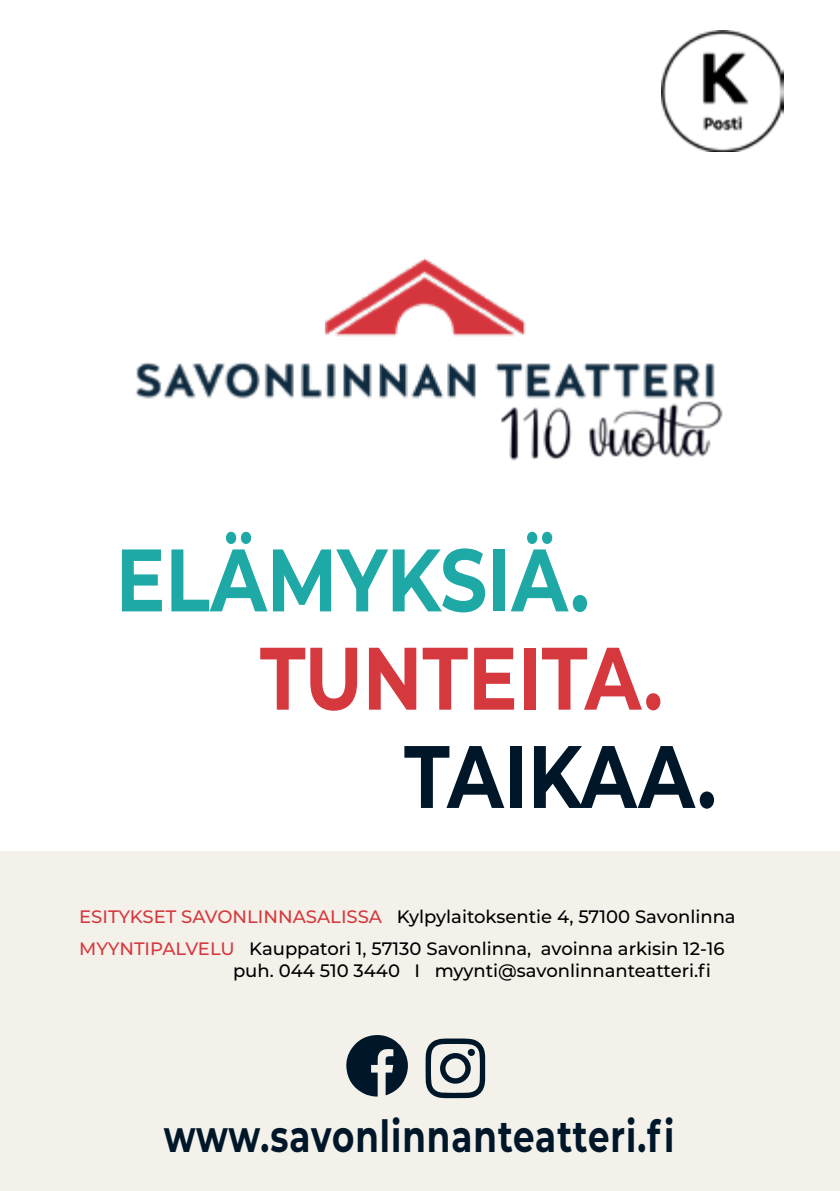
<style>
.page{position:relative;width:840px;height:1191px;background:#fff}
.page>*{position:absolute;margin:0;border:0;box-sizing:border-box;transform-origin:0 0}
.t1{font:700 88.4px "Montserrat";color:#1ea8a6;scale:.83 1}
.t2{font:700 88.4px "Montserrat";color:#d5393e;scale:.83 1}
.t3{font:700 88.4px "Montserrat";color:#00172a;scale:.83 1}
.t4{font:700 44.2px "Montserrat";letter-spacing:.03em;color:#00172a;scale:.77 1}
.t5{font:500 18px/32px "Montserrat";color:#000}
.s1{color:#d5393e}
</style>
<div class="page">
<div style="left:0;top:852px;width:839px;height:339px;background:#f3f1ea"></div>
<img style="left:661px;top:30px;width:121px;height:121px">
<svg style="left:425px;top:1038px;width:60px;height:60px"></svg>
<svg style="left:467px;top:1048px;width:7px;height:8px"></svg>
<svg style="left:346px;top:1035px;width:61px;height:61px"></svg>
<img style="left:136px;top:257px;width:587px;height:204px">
<h1 class="t1" style="left:116px;top:516px;width:572px">ELÄMYKSIÄ.</h1>
<h1 class="t2" style="left:260px;top:614px;width:486px">TUNTEITA.</h1>
<h1 class="t3" style="left:404px;top:713px;width:378px">TAIKAA.</h1>
<p class="t5" style="left:79px;top:900px;width:657px"><span class="s1">ESITYKSET SAVONLINNASALISSA</span> Kylpylaitoksentie 4, 57100 Savonlinna<br><span class="s1">MYYNTIPALVELU</span> Kauppatori 1, 57130 Savonlinna, avoinna arkisin 12-16</p>
<p class="t5" style="left:233px;top:954px;width:479px">puh. 044 510 3440 I myynti@savonlinnanteatteri.fi</p>
<h2 class="t4" style="left:164px;top:1104px;width:664px">www.savonlinnanteatteri.fi</h2>
</div>
